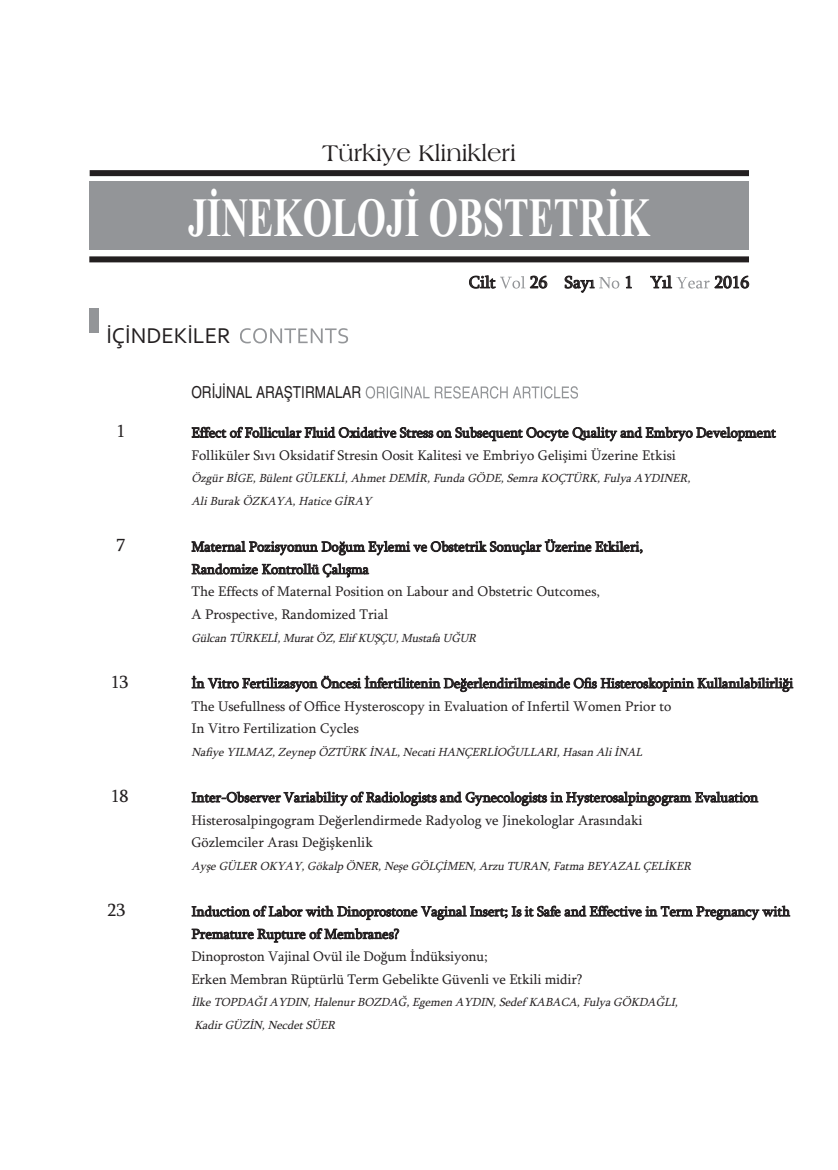
<style>
.page{position:relative;width:838px;height:1170px;background:#fff}
.page>*{position:absolute;margin:0;border:0;box-sizing:border-box;transform-origin:0 0}
.t1{font:700 55.35px "Times New Roman";color:#fff;scale:.68 1}
.t2{font:24px "Americana BT Roman";color:#231f20}
.t3{font:22.5px "Corbel";color:#231f20}
.t4{font:18px "Sylfaen";color:#231f20}
.t5{font:17.25px "Sylfaen";color:#231f20}
.t6{font:condensed 16.5px "Helvetica";color:#231f20}
.t7{font:14.25px/22.5px "Sylfaen";color:#231f20}
.t8{font:italic 12px/22.5px "Sylfaen";color:#231f20}
</style>
<div class="page">
<svg style="left:366px;top:386px;width:155px;height:12px"></svg>
<svg style="left:240px;top:328px;width:108px;height:15px"></svg>
<div style="left:89px;top:308px;width:10px;height:25px;background:#939598"></div>
<div style="left:89px;top:182px;width:659px;height:68px;background:#939598"></div>
<div style="left:90px;top:170px;width:659px;height:6px;background:#231f20"></div>
<div style="left:89px;top:256px;width:660px;height:6px;background:#231f20"></div>
<svg style="left:500px;top:276px;width:25px;height:12px"></svg>
<svg style="left:599px;top:277px;width:20px;height:11px"></svg>
<svg style="left:676px;top:277px;width:34px;height:11px"></svg>
<h2 class="t2" style="left:322px;top:138px;width:195px">Türkiye Klinikleri</h2>
<h1 class="t1" style="left:188px;top:184px;width:680px">JİNEKOLOJİ OBSTETRİK</h1>
<p class="t5" style="left:469px;top:272px;width:28px">Cilt</p>
<p class="t5" style="left:530px;top:272px;width:66px">26 Sayı</p>
<p class="t5" style="left:624px;top:272px;width:49px">1 Yıl</p>
<p class="t5" style="left:714px;top:272px;width:36px">2016</p>
<h3 class="t3" style="left:106px;top:322px;width:126px">İÇİNDEKİLER</h3>
<p class="t6" style="left:191px;top:383px;width:171px">ORİJİNAL ARAŞTIRMALAR</p>
<p class="t4" style="left:116px;top:420px;width:10px">1</p>
<p class="t7" style="left:191px;top:421px;width:586px">Effect of Follicular Fluid Oxidative Stress on Subsequent Oocyte Quality and Embryo Development<br>Folliküler Sıvı Oksidatif Stresin Oosit Kalitesi ve Embriyo Gelişimi Üzerine Etkisi</p>
<p class="t8" style="left:191px;top:467px;width:504px">Özgür BİGE, Bülent GÜLEKLİ, Ahmet DEMİR, Funda GÖDE, Semra KOÇTÜRK, Fulya AYDINER,<br>Ali Burak ÖZKAYA, Hatice GİRAY</p>
<p class="t4" style="left:116px;top:534px;width:10px">7</p>
<p class="t7" style="left:191px;top:535px;width:453px">Maternal Pozisyonun Doğum Eylemi ve Obstetrik Sonuçlar Üzerine Etkileri, Randomize Kontrollü Çalışma<br>The Effects of Maternal Position on Labour and Obstetric Outcomes,<br>A Prospective, Randomized Trial</p>
<p class="t8" style="left:191px;top:626px;width:289px">Gülcan TÜRKELİ, Murat ÖZ, Elif KUŞÇU, Mustafa UĞUR</p>
<p class="t4" style="left:111px;top:671px;width:19px">13</p>
<p class="t7" style="left:191px;top:671px;width:603px">İn Vitro Fertilizasyon Öncesi İnfertilitenin Değerlendirilmesinde Ofis Histeroskopinin Kullanılabilirliği<br>The Usefullness of Office Hysteroscopy in Evaluation of Infertil Women Prior to<br>In Vitro Fertilization Cycles</p>
<p class="t8" style="left:191px;top:740px;width:455px">Nafiye YILMAZ, Zeynep ÖZTÜRK İNAL, Necati HANÇERLİOĞULLARI, Hasan Ali İNAL</p>
<p class="t4" style="left:111px;top:785px;width:19px">18</p>
<p class="t7" style="left:191px;top:785px;width:568px">Inter-Observer Variability of Radiologists and Gynecologists in Hysterosalpingogram Evaluation<br>Histerosalpingogram Değerlendirmede Radyolog ve Jinekologlar Arasındaki<br>Gözlemciler Arası Değişkenlik</p>
<p class="t8" style="left:191px;top:854px;width:504px">Ayşe GÜLER OKYAY, Gökalp ÖNER, Neşe GÖLÇİMEN, Arzu TURAN, Fatma BEYAZAL ÇELİKER</p>
<p class="t4" style="left:108px;top:899px;width:19px">23</p>
<p class="t7" style="left:191px;top:899px;width:600px">Induction of Labor with Dinoprostone Vaginal Insert; Is it Safe and Effective in Term Pregnancy with Premature Rupture of Membranes?<br>Dinoproston Vajinal Ovül ile Doğum İndüksiyonu;<br>Erken Membran Rüptürlü Term Gebelikte Güvenli ve Etkili midir?</p>
<p class="t8" style="left:191px;top:990px;width:491px">İlke TOPDAĞI AYDIN, Halenur BOZDAĞ, Egemen AYDIN, Sedef KABACA, Fulya GÖKDAĞLI,<br>Kadir GÜZİN, Necdet SÜER</p>
</div>
